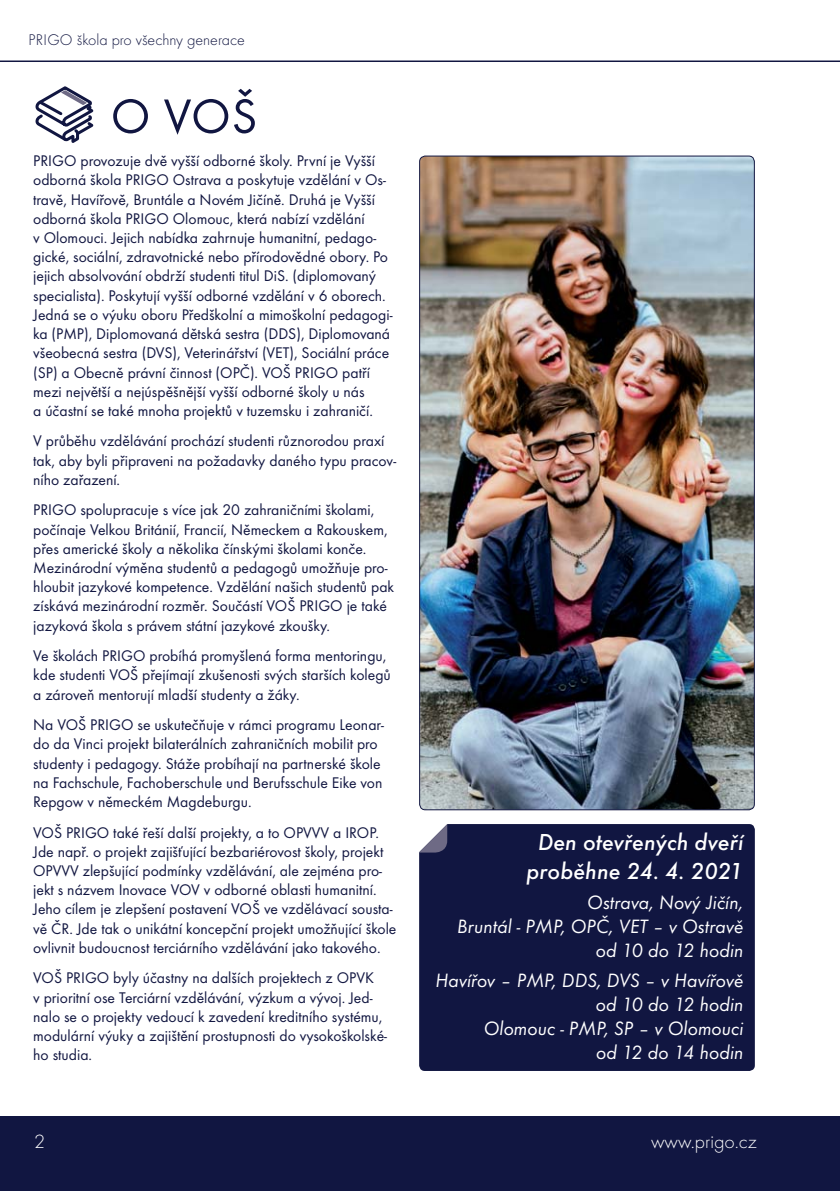
<style>
.page{position:relative;width:840px;height:1191px;background:#fff}
.page>*{position:absolute;margin:0;border:0;box-sizing:border-box;transform-origin:0 0}
.t1{font:50px "Futura TOT";color:#111641}
.t2{font:24px/28.8px "Futura TOT Medi Obli";color:#fff;text-align:center}
.t3{font:20px/24px "Futura TOT Book Obli";color:#fff;text-align:right}
.t4{font:20px "Futura TOT Ligh";color:#fff}
.t5{font:16px/19.2px "Futura TOT";color:#111641}
.t6{font:16px "Futura TOT Ligh";color:#111641}
</style>
<div class="page">
<div style="left:0;top:1116px;width:839px;height:75px;background:#111641"></div>
<hr style="left:0;top:60px;width:839px;height:2px;background:#111641">
<div style="left:419px;top:824px;width:335px;height:247px;background:#111641"></div>
<svg style="left:419px;top:824px;width:31px;height:31px"></svg>
<svg style="left:35px;top:86px;width:59px;height:57px"></svg>
<img style="left:419px;top:156px;width:335px;height:654px;border-radius:6px">
<p class="t6" style="left:28px;top:32px;width:218px">PRIGO škola pro všechny generace</p>
<h1 class="t1" style="left:111px;top:93px;width:148px">O VOŠ</h1>
<p class="t5" style="left:33px;top:152px;width:360px">PRIGO provozuje dvě vyšší odborné školy. První je Vyšší odborná škola PRIGO Ostrava a poskytuje vzdělání v Os&shy;travě, Havířově, Bruntále a Novém Jičíně. Druhá je Vyšší odborná škola PRIGO Olomouc, která nabízí vzdělání<br>v Olomouci. Jejich nabídka zahrnuje humanitní, pedago&shy;gické, sociální, zdravotnické nebo přírodovědné obory. Po jejich absolvování obdrží studenti titul DiS. (diplomovaný specialista). Poskytují vyšší odborné vzdělání v 6 oborech.<br>Jedná se o výuku oboru Předškolní a mimoškolní pedagogi&shy;ka (PMP), Diplomovaná dětská sestra (DDS), Diplomovaná všeobecná sestra (DVS), Veterinářství (VET), Sociální práce (SP) a Obecně právní činnost (OPČ). VOŠ PRIGO patří mezi největší a nejúspěšnější vyšší odborné školy u nás<br>a účastní se také mnoha projektů v tuzemsku i zahraničí.</p>
<p class="t5" style="left:33px;top:432px;width:364px">V průběhu vzdělávání prochází studenti různorodou praxí tak, aby byli připraveni na požadavky daného typu pracov&shy;ního zařazení.</p>
<p class="t5" style="left:33px;top:501px;width:362px">PRIGO spolupracuje s více jak 20 zahraničními školami, počínaje Velkou Británií, Francií, Německem a Rakouskem, přes americké školy a několika čínskými školami konče.<br>Mezinárodní výměna studentů a pedagogů umožňuje pro&shy;hloubit jazykové kompetence. Vzdělání našich studentů pak získává mezinárodní rozměr. Součástí VOŠ PRIGO je také jazyková škola s právem státní jazykové zkoušky.</p>
<p class="t5" style="left:33px;top:647px;width:359px">Ve školách PRIGO probíhá promyšlená forma mentoringu, kde studenti VOŠ přejímají zkušenosti svých starších kolegů a zároveň mentorují mladší studenty a žáky.</p>
<p class="t5" style="left:33px;top:716px;width:352px">Na VOŠ PRIGO se uskutečňuje v rámci programu Leonar&shy;do da Vinci projekt bilaterálních zahraničních mobilit pro studenty i pedagogy. Stáže probíhají na partnerské škole na Fachschule, Fachoberschule und Berufsschule Eike von Repgow v německém Magdeburgu.</p>
<p class="t5" style="left:33px;top:823px;width:364px">VOŠ PRIGO také řeší další projekty, a to OPVVV a IROP.<br>Jde např. o projekt zajišťující bezbariérovost školy, projekt OPVVV zlepšující podmínky vzdělávání, ale zejména pro&shy;jekt s názvem Inovace VOV v odborné oblasti humanitní.<br>Jeho cílem je zlepšení postavení VOŠ ve vzdělávací sousta&shy;vě ČR. Jde tak o unikátní koncepční projekt umožňující škole ovlivnit budoucnost terciárního vzdělávání jako takového.</p>
<p class="t5" style="left:33px;top:969px;width:355px">VOŠ PRIGO byly účastny na dalších projektech z OPVK<br>v prioritní ose Terciární vzdělávání, výzkum a vývoj. Jed&shy;nalo se o projekty vedoucí k zavedení kreditního systému, modulární výuky a zajištění prostupnosti do vysokoškolské&shy;ho studia.</p>
<h2 class="t2" style="left:526px;top:829px;width:218px">Den otevřených dveří proběhne 24. 4. 2021</h2>
<p class="t3" style="left:457px;top:891px;width:287px">Ostrava, Nový Jičín,<br>Bruntál - PMP, OPČ, VET – v Ostravě od 10 do 12 hodin</p>
<p class="t3" style="left:435px;top:969px;width:309px">Havířov – PMP, DDS, DVS – v Havířově od 10 do 12 hodin<br>Olomouc - PMP, SP – v Olomouci<br>od 12 do 14 hodin</p>
<p class="t4" style="left:34px;top:1131px;width:12px">2</p>
<p class="t4" style="left:650px;top:1131px;width:107px">www.prigo.cz</p>
</div>
